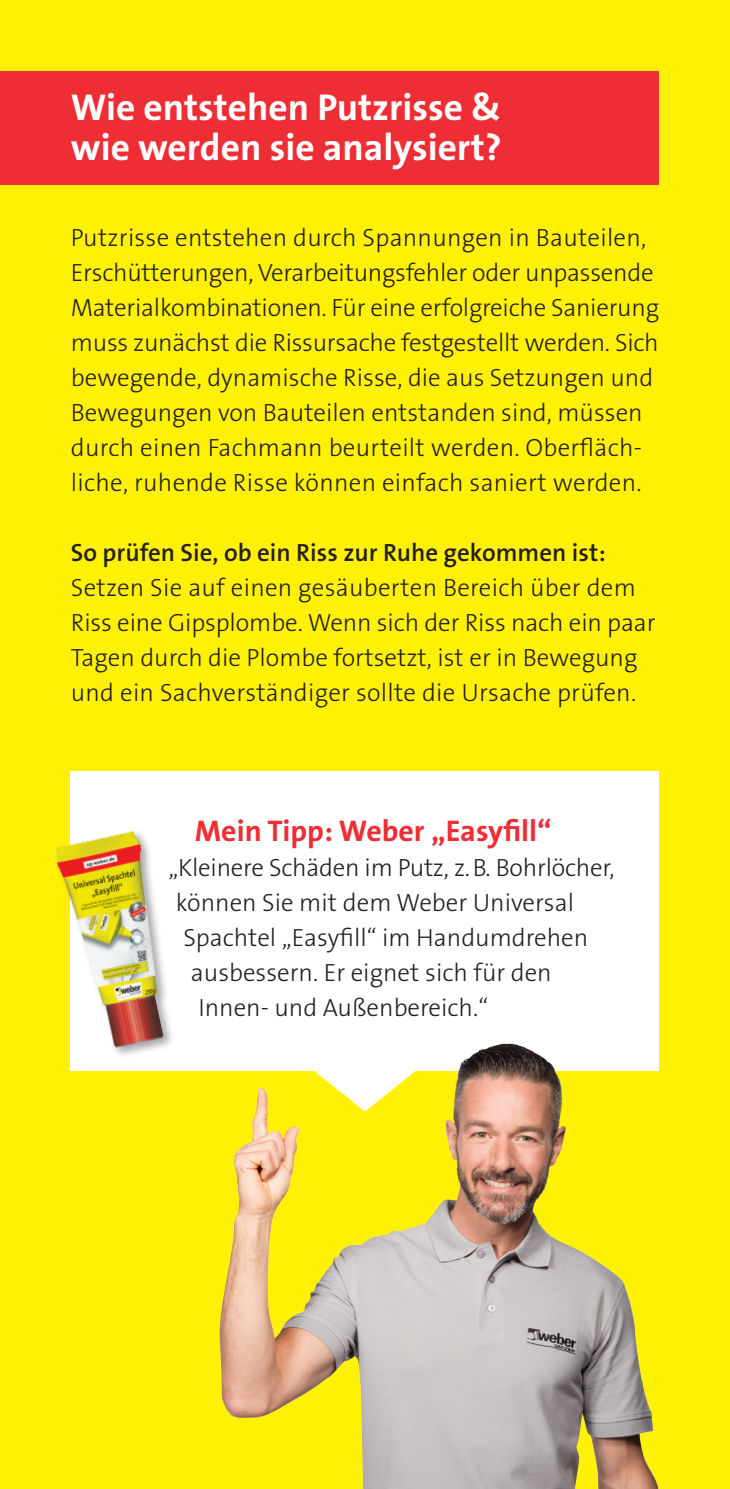
<style>
.page{position:relative;width:730px;height:1489px;background:#fff}
.page>*{position:absolute;margin:0;border:0;box-sizing:border-box;transform-origin:0 0}
.t1{font:700 37.5px/40px "The Sans B7";color:#fff}
.t2{font:700 30px "The Sans B7";color:#ee2d34}
.t3{font:300 25px/35px "The Sans B3";color:#231f20}
.t4{font:600 25px "The Sans B6";color:#231f20}
</style>
<div class="page">
<div style="left:0;top:0;width:730px;height:1488px;background:#fff101"></div>
<div style="left:0;top:71px;width:659px;height:113px;background:#ee2d34"></div>
<div style="left:71px;top:771px;width:588px;height:299px;background:#fff"></div>
<div style="left:54px;top:829px;width:121px;height:229px;background:#231f20;opacity:.4"></div>
<img style="left:54px;top:830px;width:121px;height:221px">
<img style="left:220px;top:1043px;width:439px;height:445px">
<svg style="left:312px;top:1068px;width:106px;height:43px"></svg>
<h1 class="t1" style="left:71px;top:89px;width:432px">Wie entstehen Putzrisse &amp; wie werden sie analysiert?</h1>
<p class="t3" style="left:71px;top:221px;width:590px">Putzrisse entstehen durch Spannungen in Bauteilen, Erschütterungen, Verarbeitungsfehler oder unpassende Materialkombinationen. Für eine erfolgreiche Sanierung muss zunächst die Rissursache festgestellt werden. Sich bewegende, dynamische Risse, die aus Setzungen und Bewegungen von Bauteilen entstanden sind, müssen durch einen Fachmann beurteilt werden. Oberfläch&shy;liche, ruhende Risse können einfach saniert werden.</p>
<p class="t4" style="left:71px;top:539px;width:536px">So prüfen Sie, ob ein Riss zur Ruhe gekommen ist:</p>
<p class="t3" style="left:71px;top:571px;width:586px">Setzen Sie auf einen gesäuberten Bereich über dem Riss eine Gipsplombe. Wenn sich der Riss nach ein paar Tagen durch die Plombe fortsetzt, ist er in Bewegung und ein Sachverständiger sollte die Ursache prüfen.</p>
<p class="t2" style="left:195px;top:815px;width:358px">Mein Tipp: Weber „Easyfill“</p>
<p class="t3" style="left:168px;top:851px;width:448px">„Kleinere Schäden im Putz, z.B. Bohrlöcher,</p>
<p class="t3" style="left:176px;top:886px;width:400px">können Sie mit dem Weber Universal</p>
<p class="t3" style="left:183px;top:921px;width:406px">Spachtel „Easyfill“ im Handumdrehen</p>
<p class="t3" style="left:191px;top:956px;width:362px">ausbessern. Er eignet sich für den</p>
<p class="t3" style="left:198px;top:991px;width:291px">Innen- und Außenbereich.“</p>
</div>
